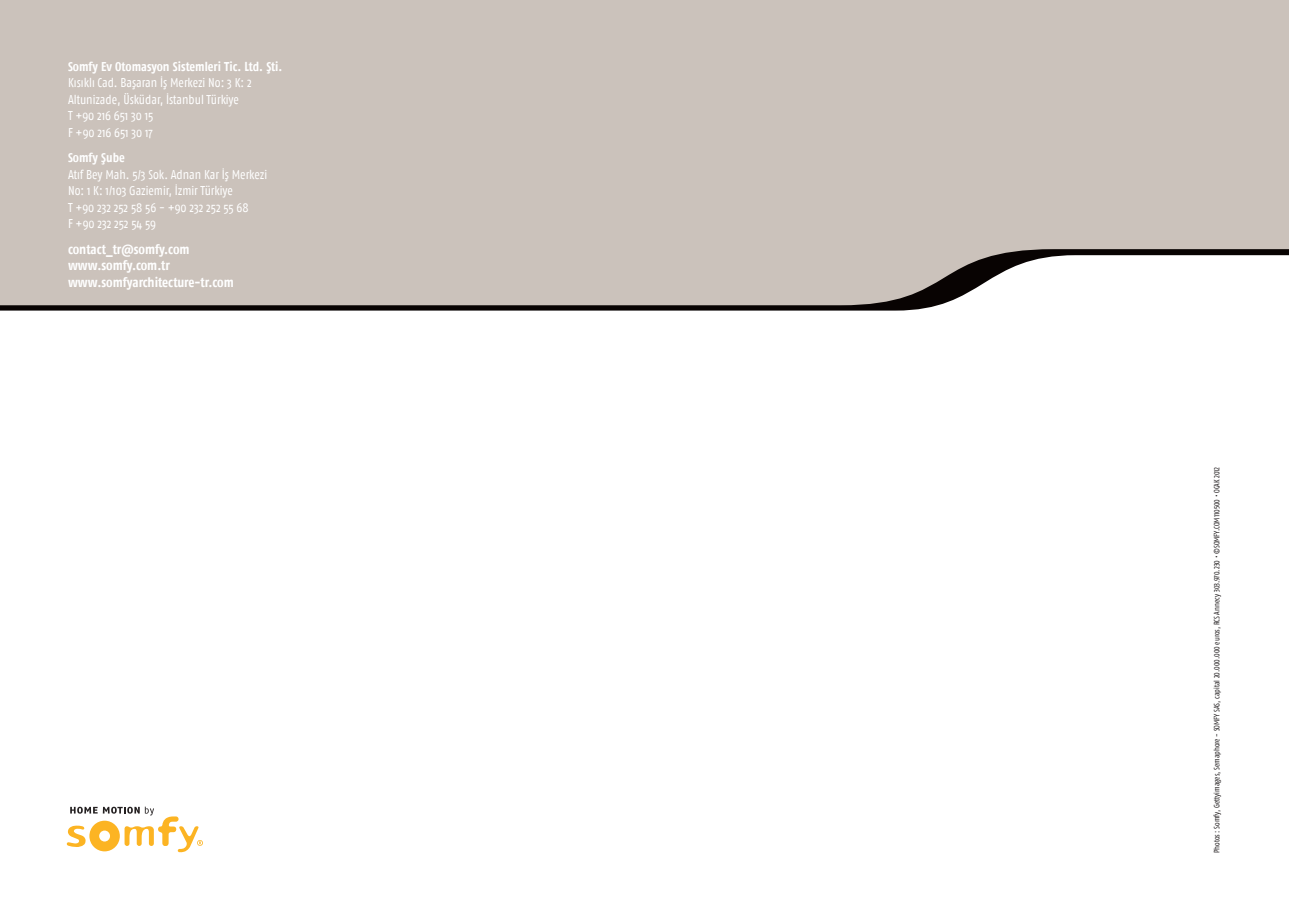
<style>
.page{position:relative;width:1289px;height:919px;background:#fff}
.page>*{position:absolute;margin:0;border:0;box-sizing:border-box;transform-origin:0 0}
.t1{font:13.5px/16.5px "Fago Co Bold Tf";color:#fff}
.t2{font:12.75px/16.5px "Fago Co";color:#fff}
.t3{font:12.75px "Fago Co Bold Tf";color:#fff}
.t4{font:7.8px "Fago Co Regular Lf";color:#231f20}
</style>
<div class="page">
<div style="left:0;top:0;width:1288px;height:249px;background:#cbc2bb"></div>
<svg style="left:0;top:249px;width:1288px;height:61px;fill:#cbc2bb"></svg>
<svg style="left:66px;top:806px;width:137px;height:46px"></svg>
<p class="t3" style="left:68px;top:59px;width:216px">Somfy Ev Otomasyon Sistemleri Tic. Ltd. Şti.</p>
<p class="t2" style="left:68px;top:75px;width:185px">Kısıklı Cad. Başaran İş Merkezi No: 3 K: 2<br>Altunizade, Üsküdar, İstanbul Türkiye<br>T +90 216 651 30 15<br>F +90 216 651 30 17</p>
<p class="t3" style="left:68px;top:150px;width:58px">Somfy Şube</p>
<p class="t2" style="left:68px;top:166px;width:200px">Atıf Bey Mah. 5/3 Sok. Adnan Kar İş Merkezi<br>No: 1 K: 1/103 Gaziemir, İzmir Türkiye<br>T +90 232 252 58 56 - +90 232 252 55 68<br>F +90 232 252 54 59</p>
<p class="t1" style="left:68px;top:241px;width:167px">contact_tr@somfy.com www.somfy.com.tr www.somfyarchitecture-tr.com</p>
<p class="t4" style="left:1212px;top:853px;width:388px;rotate:-90deg">Photos : Somfy, Gettyimages, Semaphore - SOMFY SAS, capital 20.000.000 euros, RCS Annecy 303.970.230 • ©SOMFY.COM110500 • OCAK 2012</p>
</div>
